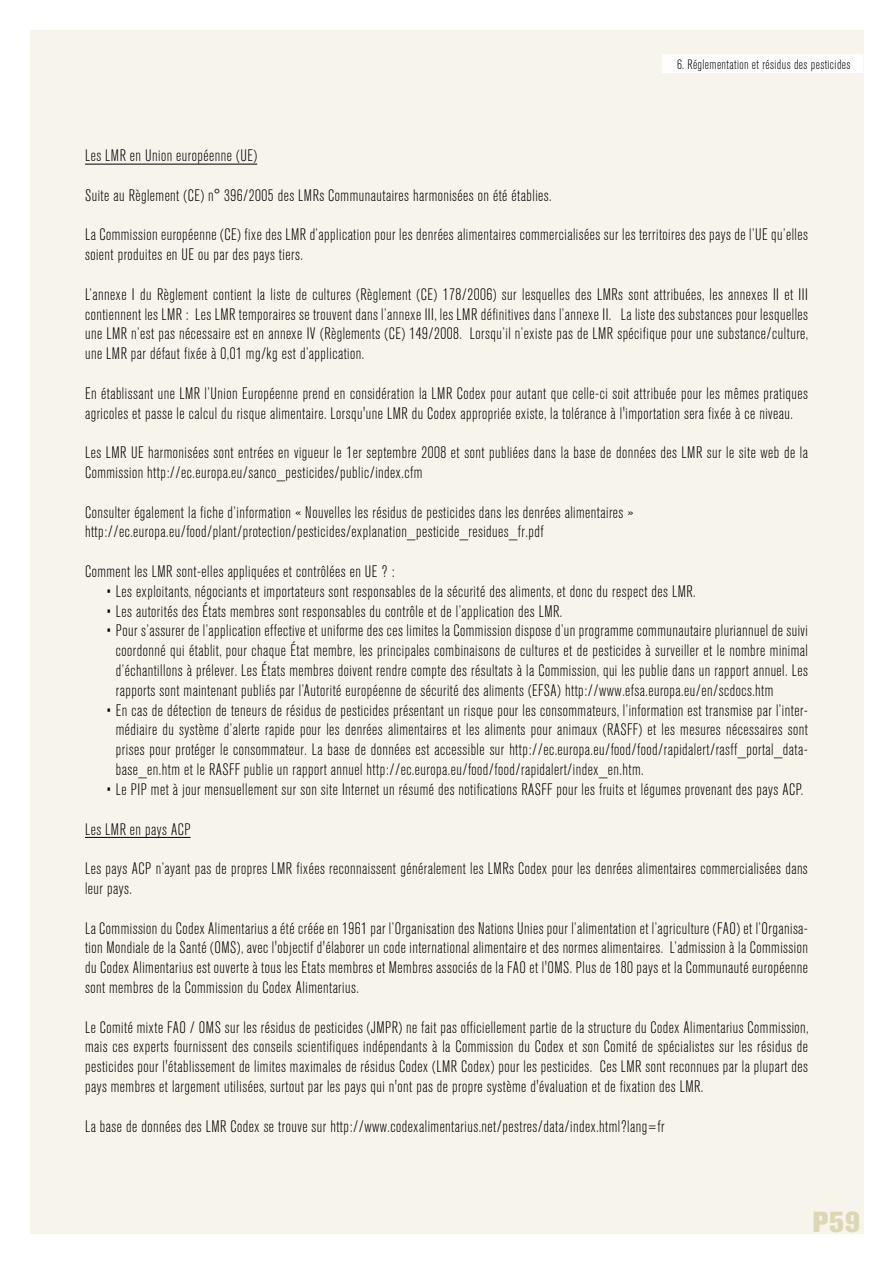
<style>
.page{position:relative;width:893px;height:1263px;background:#fff}
.page>*{position:absolute;margin:0;border:0;box-sizing:border-box;transform-origin:0 0}
.t1{font:800 28.8px "Akzidenz Grotesk BQ";color:#dcd8b4}
.t2{font:300 condensed 16.5px/19.8px "Akzidenz Grotesk BQ";letter-spacing:.03em;color:#000}
.t3{font:300 condensed 13.5px "Akzidenz Grotesk BQ";letter-spacing:.03em;color:#000}
</style>
<div class="page">
<div style="left:30px;top:30px;width:833px;height:1203px;background:#f6f4eb"></div>
<div style="left:662px;top:54px;width:201px;height:19px;background:#fff"></div>
<hr style="left:85px;top:164px;width:172px;height:1px;background:#000">
<hr style="left:85px;top:837px;width:106px;height:1px;background:#000">
<p class="t3" style="left:677px;top:57px;width:175px">6. Réglementation et résidus des pesticides</p>
<p class="t2" style="left:85px;top:146px;width:174px">Les LMR en Union européenne (UE)</p>
<p class="t2" style="left:85px;top:186px;width:468px">Suite au Règlement (CE) n° 396/2005 des LMRs Communautaires harmonisées on été établies.</p>
<p class="t2" style="left:85px;top:225px;width:724px">La Commission européenne (CE) fixe des LMR d’application pour les denrées alimentaires commercialisées sur les territoires des pays de l’UE qu’elles soient produites en UE ou par des pays tiers.</p>
<p class="t2" style="left:85px;top:285px;width:725px;text-align:justify">L’annexe I du Règlement contient la liste de cultures (Règlement (CE) 178/2006) sur lesquelles des LMRs sont attribuées, les annexes II et III contiennent les LMR : Les LMR temporaires se trouvent dans l’annexe III, les LMR définitives dans l’annexe II. La liste des substances pour lesquelles une LMR n’est pas nécessaire est en annexe IV (Règlements (CE) 149/2008. Lorsqu’il n’existe pas de LMR spécifique pour une substance/culture, une LMR par défaut fixée à 0,01 mg/kg est d’application.</p>
<p class="t2" style="left:85px;top:384px;width:724px">En établissant une LMR l’Union Européenne prend en considération la LMR Codex pour autant que celle-ci soit attribuée pour les mêmes pratiques agricoles et passe le calcul du risque alimentaire. Lorsqu'une LMR du Codex appropriée existe, la tolérance à l'importation sera fixée à ce niveau.</p>
<p class="t2" style="left:85px;top:443px;width:724px">Les LMR UE harmonisées sont entrées en vigueur le 1er septembre 2008 et sont publiées dans la base de données des LMR sur le site web de la<br>Commission http://ec.europa.eu/sanco_pesticides/public/index.cfm</p>
<p class="t2" style="left:85px;top:502px;width:550px">Consulter également la fiche d’information « Nouvelles les résidus de pesticides dans les denrées alimentaires » http://ec.europa.eu/food/plant/protection/pesticides/explanation_pesticide_residues_fr.pdf</p>
<p class="t2" style="left:85px;top:562px;width:311px">Comment les LMR sont-elles appliquées et contrôlées en UE ? :</p>
<p class="t2" style="left:106px;top:582px;width:591px">• Les exploitants, négociants et importateurs sont responsables de la sécurité des aliments, et donc du respect des LMR.</p>
<p class="t2" style="left:106px;top:601px;width:457px">• Les autorités des États membres sont responsables du contrôle et de l’application des LMR.</p>
<p class="t2" style="left:116px;top:621px;width:694px;text-align:justify;text-indent:-10px">• Pour s’assurer de l’application effective et uniforme des ces limites la Commission dispose d’un programme communautaire pluriannuel de suivi coordonné qui établit, pour chaque État membre, les principales combinaisons de cultures et de pesticides à surveiller et le nombre minimal d’échantillons à prélever. Les États membres doivent rendre compte des résultats à la Commission, qui les publie dans un rapport annuel. Les rapports sont maintenant publiés par l’Autorité européenne de sécurité des aliments (EFSA) http://www.efsa.europa.eu/en/scdocs.htm</p>
<p class="t2" style="left:116px;top:700px;width:694px;text-align:justify;text-indent:-10px">• En cas de détection de teneurs de résidus de pesticides présentant un risque pour les consommateurs, l’information est transmise par l’inter&shy;médiaire du système d’alerte rapide pour les denrées alimentaires et les aliments pour animaux (RASFF) et les mesures nécessaires sont prises pour protéger le consommateur. La base de données est accessible sur http://ec.europa.eu/food/food/rapidalert/rasff_portal_data&shy;base_en.htm et le RASFF publie un rapport annuel http://ec.europa.eu/food/food/rapidalert/index_en.htm.</p>
<p class="t2" style="left:106px;top:780px;width:698px">• Le PIP met à jour mensuellement sur son site Internet un résumé des notifications RASFF pour les fruits et légumes provenant des pays ACP.</p>
<p class="t2" style="left:85px;top:819px;width:107px">Les LMR en pays ACP</p>
<p class="t2" style="left:85px;top:859px;width:724px">Les pays ACP n’ayant pas de propres LMR fixées reconnaissent généralement les LMRs Codex pour les denrées alimentaires commercialisées dans leur pays.</p>
<p class="t2" style="left:85px;top:918px;width:724px;text-align:justify">La Commission du Codex Alimentarius a été créée en 1961 par l’Organisation des Nations Unies pour l’alimentation et l’agriculture (FAO) et l’Organisa&shy;tion Mondiale de la Santé (OMS), avec l'objectif d'élaborer un code international alimentaire et des normes alimentaires. L’admission à la Commission du Codex Alimentarius est ouverte à tous les Etats membres et Membres associés de la FAO et l'OMS. Plus de 180 pays et la Communauté européenne sont membres de la Commission du Codex Alimentarius.</p>
<p class="t2" style="left:85px;top:1017px;width:725px;text-align:justify">Le Comité mixte FAO / OMS sur les résidus de pesticides (JMPR) ne fait pas officiellement partie de la structure du Codex Alimentarius Commission, mais ces experts fournissent des conseils scientifiques indépendants à la Commission du Codex et son Comité de spécialistes sur les résidus de pesticides pour l'établissement de limites maximales de résidus Codex (LMR Codex) pour les pesticides. Ces LMR sont reconnues par la plupart des pays membres et largement utilisées, surtout par les pays qui n'ont pas de propre système d'évaluation et de fixation des LMR.</p>
<p class="t2" style="left:85px;top:1116px;width:581px">La base de données des LMR Codex se trouve sur http://www.codexalimentarius.net/pestres/data/index.html?lang=fr</p>
<h1 class="t1" style="left:813px;top:1205px;width:49px">P59</h1>
</div>
